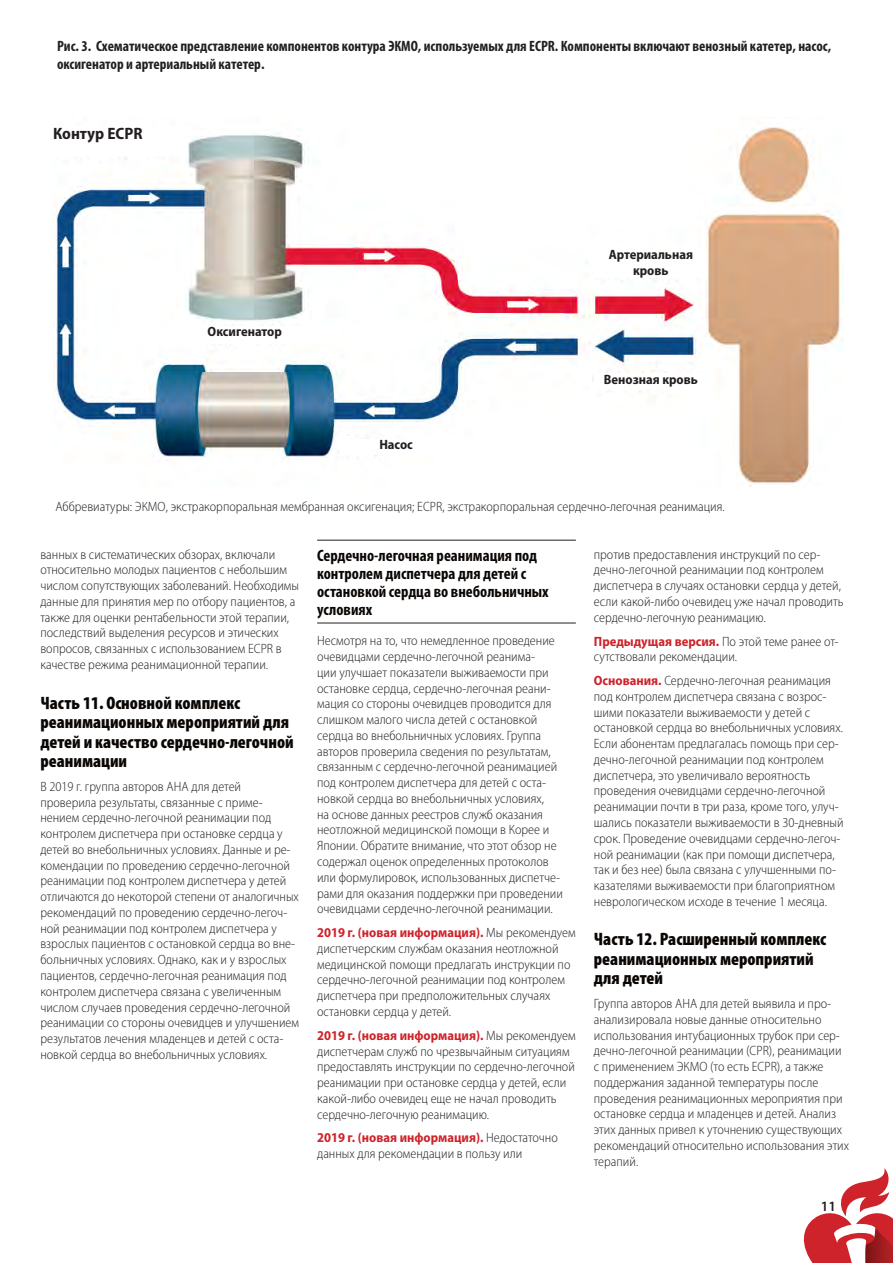
<style>
.page{position:relative;width:893px;height:1263px;background:#fff}
.page>*{position:absolute;margin:0;border:0;box-sizing:border-box;transform-origin:0 0}
.t1{font:900 condensed 18px/19.5px "Myriad Pro";color:#0a0604}
.t2{font:700 condensed 16.5px/18px "Myriad Pro";color:#0a0604}
.t3{font:700 semi-condensed 16.5px "Myriad Pro";color:#231f20}
.t4{font:700 condensed 15px/18px "Myriad Pro";color:#231f20}
.t5{font:600 14.25px "Myriad Pro";color:#231f20}
.Paragraph__No_Indent{font:300 semi-condensed 13.5px/15.8px "Myriad Pro";color:#231f20}
.t6{font:700 semi-condensed 13.5px/16.2px "Myriad Pro";color:#231f20;text-align:center}
.s1{font-weight:700;color:#ce232a}
</style>
<div class="page">
<svg style="left:804px;top:1168px;width:89px;height:95px"></svg>
<img style="left:53px;top:126px;width:791px;height:360px">
<hr style="left:317px;top:540px;width:259px;height:1px;background:#231f20">
<hr style="left:317px;top:623px;width:259px;height:1px;background:#231f20">
<div style="left:53px;top:127px;width:134px;height:29px;background:#fff"></div>
<div style="left:161px;top:326px;width:167px;height:17px;background:#fff"></div>
<div style="left:595px;top:249px;width:112px;height:29px;background:#fff"></div>
<div style="left:595px;top:374px;width:112px;height:15px;background:#fff"></div>
<div style="left:340px;top:439px;width:112px;height:15px;background:#fff"></div>
<p class="t4" style="left:57px;top:37px;width:776px">Рис. 3. Схематическое представление компонентов контура ЭКМО, используемых для ECPR. Компоненты включают венозный катетер, насос, оксигенатор и артериальный катетер.</p>
<p class="t3" style="left:53px;top:125px;width:91px">Контур ECPR</p>
<p class="t6" style="left:208px;top:324px;width:76px">Оксигенатор</p>
<p class="t6" style="left:379px;top:436px;width:35px">Насос</p>
<p class="t6" style="left:609px;top:247px;width:86px">Артериальная кровь</p>
<p class="t6" style="left:604px;top:371px;width:96px">Венозная кровь</p>
<p class="Paragraph__No_Indent" style="left:55px;top:498px;width:671px">Аббревиатуры: ЭКМО, экстракорпоральная мембранная оксигенация; ECPR, экстракорпоральная сердечно-легочная реанимация.</p>
<p class="Paragraph__No_Indent" style="left:40px;top:546px;width:260px">ванных в систематических обзорах, включали относительно молодых пациентов с небольшим числом сопутствующих заболеваний. Необходимы данные для принятия мер по отбору пациентов, а также для оценки рентабельности этой терапии, последствий выделения ресурсов и этических вопросов, связанных с использованием ECPR в качестве режима реанимационной терапии.</p>
<h3 class="t1" style="left:40px;top:692px;width:255px">Часть 11. Основной комплекс реанимационных мероприятий для детей и качество сердечно-легочной реанимации</h3>
<p class="Paragraph__No_Indent" style="left:40px;top:779px;width:260px">В 2019 г. группа авторов AHA для детей проверила результаты, связанные с приме&shy;нением сердечно-легочной реанимации под контролем диспетчера при остановке сердца у детей во внебольничных условиях. Данные и ре&shy;комендации по проведению сердечно-легочной реанимации под контролем диспетчера у детей отличаются до некоторой степени от аналогичных рекомендаций по проведению сердечно-легоч&shy;ной реанимации под контролем диспетчера у взрослых пациентов с остановкой сердца во вне&shy;больничных условиях. Однако, как и у взрослых пациентов, сердечно-легочная реанимация под контролем диспетчера связана с увеличенным числом случаев проведения сердечно-легочной реанимации со стороны очевидцев и улучшением результатов лечения младенцев и детей с оста&shy;новкой сердца во внебольничных условиях.</p>
<h4 class="t2" style="left:317px;top:546px;width:233px">Сердечно-легочная реанимация под контролем диспетчера для детей с остановкой сердца во внебольничных условиях</h4>
<p class="Paragraph__No_Indent" style="left:317px;top:633px;width:247px">Несмотря на то, что немедленное проведение очевидцами сердечно-легочной реанима-<br>ции улучшает показатели выживаемости при остановке сердца, сердечно-легочная реани&shy;мация со стороны очевидцев проводится для слишком малого числа детей с остановкой сердца во внебольничных условиях. Группа авторов проверила сведения по результатам, связанным с сердечно-легочной реанимацией под контролем диспетчера для детей с оста&shy;новкой сердца во внебольничных условиях,<br>на основе данных реестров служб оказания неотложной медицинской помощи в Корее и Японии. Обратите внимание, что этот обзор не содержал оценок определенных протоколов или формулировок, использованных диспетче&shy;рами для оказания поддержки при проведении очевидцами сердечно-легочной реанимации.</p>
<p class="Paragraph__No_Indent" style="left:317px;top:925px;width:260px"><span class="s1">2019 г. (новая информация).</span> Мы рекомендуем диспетчерским службам оказания неотложной медицинской помощи предлагать инструкции по сердечно-легочной реанимации под контролем диспетчера при предположительных случаях остановки сердца у детей.</p>
<p class="Paragraph__No_Indent" style="left:317px;top:1028px;width:260px"><span class="s1">2019 г. (новая информация).</span> Мы рекомендуем диспетчерам служб по чрезвычайным ситуациям предоставлять инструкции по сердечно-легочной реанимации при остановке сердца у детей, если какой-либо очевидец еще не начал проводить сердечно-легочную реанимацию.</p>
<p class="Paragraph__No_Indent" style="left:317px;top:1130px;width:242px"><span class="s1">2019 г. (новая информация).</span> Недостаточно данных для рекомендации в пользу или</p>
<p class="Paragraph__No_Indent" style="left:594px;top:547px;width:251px">против предоставления инструкций по сер&shy;дечно-легочной реанимации под контролем диспетчера в случаях остановки сердца у детей, если какой-либо очевидец уже начал проводить сердечно-легочную реанимацию.</p>
<p class="Paragraph__No_Indent" style="left:594px;top:633px;width:246px"><span class="s1">Предыдущая версия.</span> По этой теме ранее от&shy;сутствовали рекомендации.</p>
<p class="Paragraph__No_Indent" style="left:594px;top:673px;width:251px"><span class="s1">Основания.</span> Сердечно-легочная реанимация под контролем диспетчера связана с возрос&shy;шими показатели выживаемости у детей с остановкой сердца во внебольничных условиях.<br>Если абонентам предлагалась помощь при сер&shy;дечно-легочной реанимации под контролем диспетчера, это увеличивало вероятность проведения очевидцами сердечно-легочной реанимации почти в три раза, кроме того, улуч&shy;шались показатели выживаемости в 30-дневный срок. Проведение очевидцами сердечно-легоч&shy;ной реанимации (как при помощи диспетчера, так и без нее) была связана с улучшенными по&shy;казателями выживаемости при благоприятном неврологическом исходе в течение 1 месяца.</p>
<h3 class="t1" style="left:594px;top:929px;width:234px">Часть 12. Расширенный комплекс реанимационных мероприятий для детей</h3>
<p class="Paragraph__No_Indent" style="left:594px;top:996px;width:257px">Группа авторов AHA для детей выявила и про&shy;анализировала новые данные относительно использования интубационных трубок при сер&shy;дечно-легочной реанимации (CPR), реанимации с применением ЭКМО (то есть ECPR), а также поддержания заданной температуры после проведения реанимационных мероприятия при остановке сердца и младенцев и детей. Анализ этих данных привел к уточнению существующих рекомендаций относительно использования этих терапий.</p>
<p class="t5" style="left:821px;top:1198px;width:17px">11</p>
</div>
